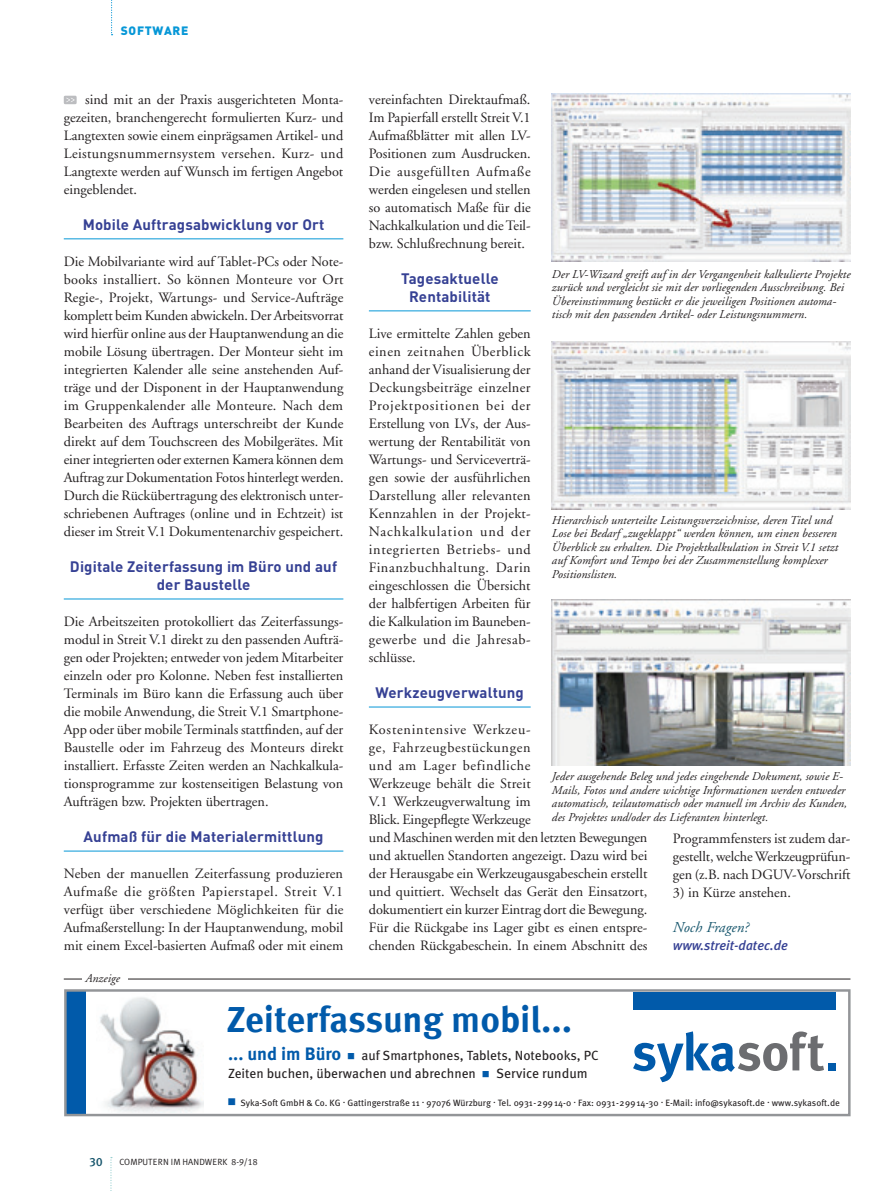
<style>
.page{position:relative;width:893px;height:1191px;background:#fff}
.page>*{position:absolute;margin:0;border:0;box-sizing:border-box;transform-origin:0 0}
.t1{font:700 36.3px "Meta Offc";letter-spacing:-.005em;color:#015aaa}
.Sub_10_Li_hellblau{font:700 15px/18px "DINOT";letter-spacing:.01em;color:#364194;text-align:center}
._2_Autor_nach_Einlei{font:italic 15px "Adobe Garamond LT";letter-spacing:.01em;color:#16556c}
._3_Fließtext{font:14.25px/18px "Adobe Garamond LT";color:#231f20;text-align:justify}
._2_Autor_nach_Einlei-2{font:italic 500 13.5px "Meta Plus";color:#364194}
.t2{font:13.35px/17.2px "Meta OT";color:#231f20}
._4_Bildlegende{font:italic 12px/13.5px "Adobe Garamond LT";letter-spacing:.005em;color:#231f20}
._2_Einleitung_10_pt{font:900 12px "DINOT";letter-spacing:.06em;color:#0697d7}
._3_Fließtext-2{font:12px "Meta Plus Medium Caps";color:#16556c}
.t3{font:9.15px "Meta OT";color:#231f20}
._2_Einleitung_10_pt-2{font:9px "Meta Plus Normal Caps";color:#231f20}
.s1{font-weight:700;font-size:18px;color:#015aaa}
.s2{color:#015aaa}
.s3{font-size:13.5px}
</style>
<div class="page">
<svg style="left:110px;top:1157px;width:2px;height:34px"></svg>
<svg style="left:111px;top:0;width:2px;height:35px"></svg>
<hr style="left:64px;top:978px;width:786px;height:1px;background:#231f20">
<div style="left:82px;top:970px;width:45px;height:16px;background:#fff"></div>
<img style="left:552px;top:599px;width:298px;height:166px">
<div style="left:64px;top:96px;width:13px;height:8px;background:#bcbdc0;border-radius:2px"></div>
<svg style="left:66px;top:98px;width:9px;height:4px"></svg>
<hr style="left:64px;top:238px;width:279px;height:1px;background:#0697d7">
<hr style="left:64px;top:598px;width:279px;height:1px;background:#0697d7">
<hr style="left:64px;top:850px;width:279px;height:1px;background:#0697d7">
<hr style="left:369px;top:310px;width:162px;height:1px;background:#0697d7">
<hr style="left:369px;top:706px;width:162px;height:1px;background:#0697d7">
<img style="left:100px;top:997px;width:104px;height:115px">
<div style="left:65px;top:991px;width:21px;height:123px;background:#015aaa"></div>
<div style="left:633px;top:991px;width:202px;height:18px;background:#015aaa"></div>
<div style="left:828px;top:1063px;width:8px;height:7px;background:#015aaa"></div>
<svg style="left:633px;top:1031px;width:191px;height:51px"></svg>
<div style="left:64px;top:989px;width:786px;height:127px;border:2px solid #939598"></div>
<img style="left:552px;top:94px;width:298px;height:167px">
<img style="left:552px;top:342px;width:298px;height:168px">
<p class="_2_Einleitung_10_pt" style="left:121px;top:22px;width:69px">SOFTWARE</p>
<p class="_3_Fließtext" style="left:64px;top:90px;width:281px;text-indent:21px">sind mit an der Praxis ausgerichteten Monta&shy;gezeiten, branchengerecht formulierten Kurz- und Langtexten sowie einem einprägsamen Artikel- und Leistungsnummernsystem versehen. Kurz- und Langtexte werden auf Wunsch im fertigen Angebot eingeblendet.</p>
<p class="Sub_10_Li_hellblau" style="left:83px;top:215px;width:243px">Mobile Auftragsabwicklung vor Ort</p>
<p class="_3_Fließtext" style="left:64px;top:252px;width:281px">Die Mobilvariante wird auf Tablet-PCs oder Note&shy;books installiert. So können Monteure vor Ort Regie-, Projekt, Wartungs- und Service-Aufträge komplett beim Kunden abwickeln. Der Arbeitsvorrat wird hierfür online aus der Hauptanwendung an die mobile Lösung übertragen. Der Monteur sieht im integrierten Kalender alle seine anstehenden Auf&shy;träge und der Disponent in der Hauptanwendung im Gruppenkalender alle Monteure. Nach dem Bearbeiten des Auftrags unterschreibt der Kunde direkt auf dem Touchscreen des Mobilgerätes. Mit einer integrierten oder externen Kamera können dem Auftrag zur Dokumentation Fotos hinterlegt werden.<br>Durch die Rückübertragung des elektronisch unter&shy;schriebenen Auftrages (online und in Echtzeit) ist dieser im Streit V.1 Dokumentenarchiv gespeichert.</p>
<p class="Sub_10_Li_hellblau" style="left:70px;top:557px;width:269px">Digitale Zeiterfassung im Büro und auf der Baustelle</p>
<p class="_3_Fließtext" style="left:64px;top:612px;width:281px">Die Arbeitszeiten protokolliert das Zeiterfassungs&shy;modul in Streit V.1 direkt zu den passenden Aufträ&shy;gen oder Projekten; entweder von jedem Mitarbeiter einzeln oder pro Kolonne. Neben fest installierten Terminals im Büro kann die Erfassung auch über die mobile Anwendung, die Streit V.1 Smartphone-App oder über mobile Terminals stattfinden, auf der Baustelle oder im Fahrzeug des Monteurs direkt installiert. Erfasste Zeiten werden an Nachkalkula&shy;tionsprogramme zur kostenseitigen Belastung von Aufträgen bzw. Projekten übertragen.</p>
<p class="Sub_10_Li_hellblau" style="left:84px;top:827px;width:241px">Aufmaß für die Materialermittlung</p>
<p class="_3_Fließtext" style="left:64px;top:864px;width:281px">Neben der manuellen Zeiterfassung produzieren Aufmaße die größten Papierstapel. Streit V.1 verfügt über verschiedene Möglichkeiten für die Aufmaßerstellung: In der Hauptanwendung, mobil mit einem Excel-basierten Aufmaß oder mit einem</p>
<p class="_4_Bildlegende" style="left:85px;top:971px;width:36px">Anzeige</p>
<p class="_3_Fließtext" style="left:369px;top:90px;width:163px">vereinfachten Direktaufmaß.<br>Im Papierfall erstellt Streit V.1<br>Aufmaßblätter mit allen LV-Positionen zum Ausdrucken.<br>Die ausgefüllten Aufmaße werden eingelesen und stellen so automatisch Maße für die Nachkalkulation und die Teil&shy;bzw. Schlußrechnung bereit.</p>
<p class="Sub_10_Li_hellblau" style="left:401px;top:269px;width:99px">Tagesaktuelle<br>Rentabilität</p>
<p class="_3_Fließtext" style="left:369px;top:324px;width:163px">Live ermittelte Zahlen geben einen zeitnahen Überblick anhand der Visualisierung der Deckungsbeiträge einzelner Projektpositionen bei der Erstellung von LVs, der Aus&shy;wertung der Rentabilität von Wartungs- und Serviceverträ&shy;gen sowie der ausführlichen Darstellung aller relevanten Kennzahlen in der Projekt-Nachkalkulation und der integrierten Betriebs- und Finanzbuchhaltung. Darin eingeschlossen die Übersicht der halbfertigen Arbeiten für die Kalkulation im Bauneben&shy;gewerbe und die Jahresab&shy;schlüsse.</p>
<p class="Sub_10_Li_hellblau" style="left:376px;top:683px;width:150px">Werkzeugverwaltung</p>
<p class="_3_Fließtext" style="left:369px;top:720px;width:280px;text-align:left">Kostenintensive Werkzeu-<br>ge, Fahrzeugbestückungen<br>und am Lager befindliche<br>Werkzeuge behält die Streit<br>V.1 Werkzeugverwaltung im<br>Blick. Eingepflegte Werkzeuge<br>und Maschinen werden mit den letzten Bewegungen und aktuellen Standorten angezeigt. Dazu wird bei der Herausgabe ein Werkzeugausgabeschein erstellt und quittiert. Wechselt das Gerät den Einsatzort, dokumentiert ein kurzer Eintrag dort die Bewegung.<br>Für die Rückgabe ins Lager gibt es einen entspre&shy;chenden Rückgabeschein. In einem Abschnitt des</p>
<p class="_4_Bildlegende" style="left:552px;top:267px;width:300px">Der LV-Wizard greift auf in der Vergangenheit kalkulierte Projekte zurück und vergleicht sie mit der vorliegenden Ausschreibung. Bei Übereinstimmung bestückt er die jeweiligen Positionen automa&shy;tisch mit den passenden Artikel- oder Leistungsnummern.</p>
<p class="_4_Bildlegende" style="left:552px;top:513px;width:288px">Hierarchisch unterteilte Leistungsverzeichnisse, deren Titel und Lose bei Bedarf „zugeklappt“ werden können, um einen besseren Überblick zu erhalten. Die Projektkalkulation in Streit V.1 setzt auf Komfort und Tempo bei der Zusammenstellung komplexer Positionslisten.</p>
<p class="_4_Bildlegende" style="left:552px;top:769px;width:297px">Jeder ausgehende Beleg und jedes eingehende Dokument, sowie E-Mails, Fotos und andere wichtige Informationen werden entweder automatisch, teilautomatisch oder manuell im Archiv des Kunden, des Projektes und/oder des Lieferanten hinterlegt.</p>
<p class="_3_Fließtext" style="left:673px;top:829px;width:179px">Programmfensters ist zudem dar&shy;gestellt, welche Werkzeugprüfun&shy;gen (z.B. nach DGUV-Vorschrift</p>
<p class="_3_Fließtext" style="left:673px;top:883px;width:120px">3) in Kürze anstehen.</p>
<p class="_2_Autor_nach_Einlei" style="left:673px;top:918px;width:78px">Noch Fragen?</p>
<p class="_2_Autor_nach_Einlei-2" style="left:673px;top:937px;width:117px">www.streit-datec.de</p>
<p class="t1" style="left:227px;top:998px;width:347px">Zeiterfassung mobil...</p>
<p class="t2" style="left:228px;top:1047px;width:372px"><span class="s1">... und im Büro</span> <span class="s2">■</span> auf Smartphones, Tablets, Notebooks, PC<br>Zeiten buchen, überwachen und abrechnen <span class="s2">■</span> <span class="s3">Service rundum</span></p>
<p class="t3" style="left:227px;top:1097px;width:614px"><span class="s2">■</span> Syka-Soft GmbH &amp; Co. KG . Gattingerstraße 11 . 97076 Würzburg . Tel. 0931-29914-0 . Fax: 0931-29914-30 . E-Mail: info@sykasoft.de . www.sykasoft.de</p>
<p class="_3_Fließtext-2" style="left:90px;top:1154px;width:14px">30</p>
<p class="_2_Einleitung_10_pt-2" style="left:119px;top:1157px;width:140px">COMPUTERN IM HANDWERK 8-9/18</p>
</div>
